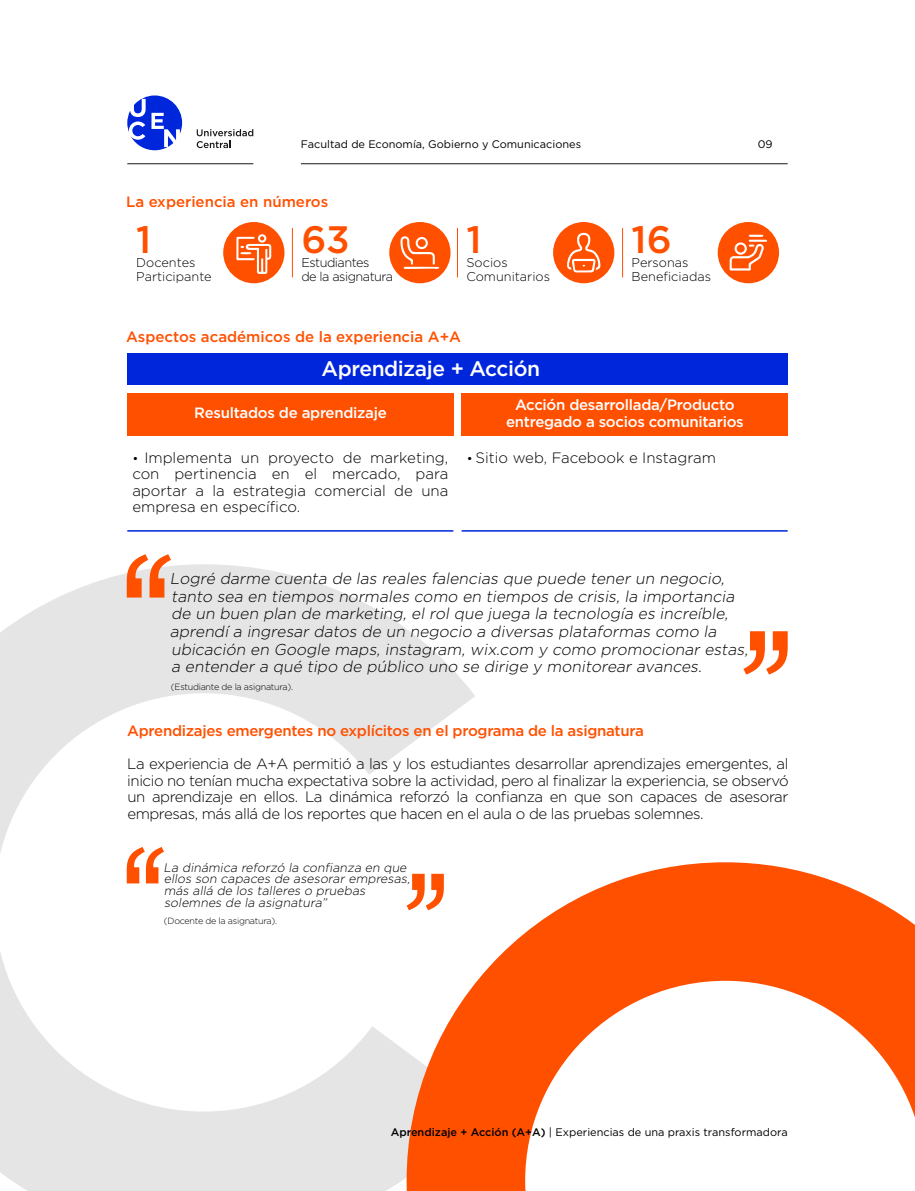
<style>
.page{position:relative;width:915px;height:1191px;background:#fff}
.page>*{position:absolute;margin:0;border:0;box-sizing:border-box;transform-origin:0 0}
.t1{font:500 38.25px "Gotham";color:#ff5000}
.t2{font:500 21px "Gotham";letter-spacing:-.02em;color:#fff}
.t3{font:italic 300 15.75px/17.5px "Gotham";color:#000}
.t4{font:300 15px/16.5px "Gotham";letter-spacing:-.01em;color:#000;text-align:justify}
.t5{font:500 15px/16.5px "Gotham";letter-spacing:-.02em;color:#fff;text-align:center}
.t6{font:500 15px "Gotham";letter-spacing:-.02em;color:#ff5000}
.t7{font:500 15px "Gotham";color:#ff5000}
.t8{font:300 12.75px/14px "Gotham";color:#000}
.t9{font:300 12.75px/14px "Gotham";letter-spacing:-.04em;color:#000}
.t10{font:italic 300 12.45px/11.9px "Gotham";color:#000}
.t11{font:10.95px "Gotham";color:#000}
.t12{font:300 9px "Gotham";letter-spacing:-.03em;color:#000}
.s1{font-size:12.75px}
.s2{font-weight:500}
</style>
<div class="page">
<svg style="left:0;top:573px;width:475px;height:618px"></svg>
<svg style="left:127px;top:554px;width:660px;height:120px"></svg>
<hr style="left:292px;top:228px;width:1px;height:49px;background:#ff5000">
<hr style="left:457px;top:228px;width:1px;height:49px;background:#ff5000">
<hr style="left:622px;top:228px;width:1px;height:49px;background:#ff5000">
<div style="left:223px;top:222px;width:61px;height:61px;background:#ff5000;border-radius:50%"></div>
<div style="left:389px;top:222px;width:61px;height:61px;background:#ff5000;border-radius:50%"></div>
<div style="left:553px;top:222px;width:61px;height:61px;background:#ff5000;border-radius:50%"></div>
<div style="left:717px;top:222px;width:61px;height:61px;background:#ff5000;border-radius:50%"></div>
<svg style="left:400px;top:236px;width:39px;height:33px"></svg>
<svg style="left:729px;top:235px;width:38px;height:35px"></svg>
<svg style="left:236px;top:234px;width:35px;height:40px"></svg>
<svg style="left:567px;top:233px;width:33px;height:39px"></svg>
<div style="left:127px;top:393px;width:326px;height:42px;background:#ff5000"></div>
<div style="left:461px;top:393px;width:326px;height:42px;background:#ff5000"></div>
<div style="left:127px;top:353px;width:660px;height:31px;background:#0026dc"></div>
<hr style="left:127px;top:530px;width:326px;height:1px;background:#0026dc">
<hr style="left:461px;top:530px;width:326px;height:1px;background:#0026dc">
<svg style="left:127px;top:847px;width:316px;height:63px"></svg>
<svg style="left:406px;top:862px;width:508px;height:329px"></svg>
<svg style="left:197px;top:129px;width:56px;height:19px"></svg>
<svg style="left:127px;top:95px;width:55px;height:55px"></svg>
<hr style="left:301px;top:163px;width:486px;height:1px;background:#1a1718">
<hr style="left:127px;top:163px;width:126px;height:1px;background:#1a1718">
<p class="t11" style="left:301px;top:137px;width:281px">Facultad de Economía, Gobierno y Comunicaciones</p>
<p class="t11" style="left:757px;top:137px;width:16px">09</p>
<p class="t7" style="left:126px;top:191px;width:204px">La experiencia en números</p>
<h1 class="t1" style="left:136px;top:215px;width:17px">1</h1>
<p class="t8" style="left:136px;top:256px;width:77px">Docentes<br>Participante</p>
<h1 class="t1" style="left:301px;top:215px;width:50px">63</h1>
<p class="t9" style="left:301px;top:256px;width:93px">Estudiantes<br>de la asignatura</p>
<h1 class="t1" style="left:466px;top:215px;width:17px">1</h1>
<p class="t8" style="left:466px;top:256px;width:85px">Socios<br>Comunitarios</p>
<p class="t7" style="left:126px;top:327px;width:336px">Aspectos académicos de la experiencia A+A</p>
<h2 class="t2" style="left:321px;top:354px;width:220px">Aprendizaje + Acción</h2>
<h1 class="t1" style="left:631px;top:215px;width:42px">16</h1>
<p class="t8" style="left:631px;top:256px;width:81px">Personas<br>Beneficiadas</p>
<p class="t5" style="left:194px;top:405px;width:194px">Resultados de aprendizaje</p>
<p class="t5" style="left:506px;top:396px;width:239px">Acción desarrollada/Producto entregado a socios comunitarios</p>
<p class="t4" style="left:132px;top:449px;width:317px"><span class="s1">•</span> Implementa un proyecto de marketing, con pertinencia en el mercado, para aportar a la estrategia comercial de una empresa en específico.</p>
<p class="t4" style="left:466px;top:449px;width:251px"><span class="s1">•</span> Sitio web, Facebook e Instagram</p>
<p class="t3" style="left:170px;top:569px;width:582px">Logré darme cuenta de las reales falencias que puede tener un negocio, tanto sea en tiempos normales como en tiempos de crisis, la importancia de un buen plan de marketing, el rol que juega la tecnología es increíble, aprendí a ingresar datos de un negocio a diversas plataformas como la ubicación en Google maps, instagram, wix.com y como promocionar estas, a entender a qué tipo de público uno se dirige y monitorear avances.</p>
<p class="t12" style="left:171px;top:681px;width:124px">(Estudiante de la asignatura).</p>
<p class="t6" style="left:127px;top:721px;width:518px">Aprendizajes emergentes no explícitos en el programa de la asignatura</p>
<p class="t4" style="left:127px;top:755px;width:662px">La experiencia de A+A permitió a las y los estudiantes desarrollar aprendizajes emergentes, al inicio no tenían mucha expectativa sobre la actividad, pero al finalizar la experiencia, se observó un aprendizaje en ellos. La dinámica reforzó la confianza en que son capaces de asesorar empresas, más allá de los reportes que hacen en el aula o de las pruebas solemnes.</p>
<p class="t10" style="left:163px;top:861px;width:250px">La dinámica reforzó la confianza en que ellos son capaces de asesorar empresas, más allá de los talleres o pruebas solemnes de la asignatura”</p>
<p class="t12" style="left:164px;top:915px;width:115px">(Docente de la asignatura).</p>
<p class="t11" style="left:390px;top:1125px;width:398px"><span class="s2">Aprendizaje + Acción (A+A)</span> | Experiencias de una praxis transformadora</p>
</div>
